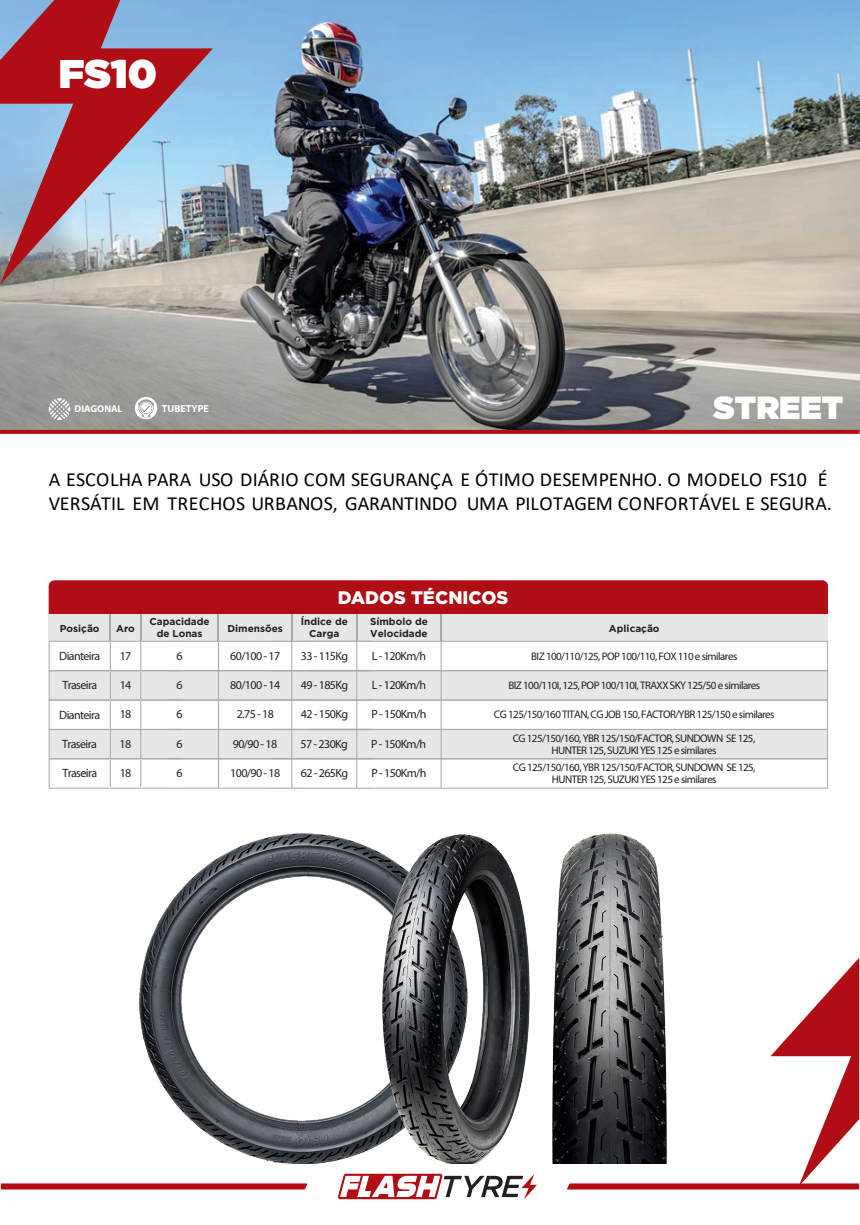
<style>
.page{position:relative;width:860px;height:1225px;background:#fff}
.page>*{position:absolute;margin:0;border:0;box-sizing:border-box;transform-origin:0 0}
.t1{font:900 40px "Gotham";color:#fff}
.t2{font:900 32px "Gotham";color:#fff}
.t3{font:20px/24px "Calibri";letter-spacing:.01em;color:#000001}
.t4{font:900 18.2px "Gotham";color:#fff}
.t5{font:12px "Myriad Pro";letter-spacing:-.05em;color:#231f20}
.t6{font:11px/23.2px "Myriad Pro";letter-spacing:-.05em;color:#231f20;text-align:center}
.t7{font:700 10.2px "Myriad Pro";color:#fff}
.t8{font:700 10px/12px "Gotham";color:#231f20;text-align:center}
.t9{font:700 9.8px "Myriad Pro";color:#fff}
</style>
<div class="page">
<img style="left:139px;top:834px;width:244px;height:330px">
<img style="left:383px;top:834px;width:147px;height:330px">
<img style="left:552px;top:834px;width:111px;height:330px">
<img style="left:0;top:0;width:859px;height:430px">
<svg style="left:337px;top:1173px;width:200px;height:26px"></svg>
<svg style="left:1px;top:1183px;width:306px;height:6px;background:#b62027"></svg>
<svg style="left:567px;top:957px;width:292px;height:232px"></svg>
<svg style="left:49px;top:580px;width:779px;height:208px"></svg>
<svg style="left:0;top:430px;width:859px;height:4px;background:#b2141c"></svg>
<svg style="left:0;top:0;width:213px;height:285px;background:#a47d8e"></svg>
<svg style="left:135px;top:397px;width:22px;height:22px"></svg>
<svg style="left:49px;top:398px;width:21px;height:22px"></svg>
<h1 class="t1" style="left:59px;top:45px;width:100px">FS10</h1>
<p class="t9" style="left:74px;top:402px;width:50px">DIAGONAL</p>
<p class="t7" style="left:162px;top:402px;width:49px">TUBETYPE</p>
<h2 class="t2" style="left:713px;top:385px;width:131px">STREET</h2>
<h3 class="t3" style="left:49px;top:467px;width:784px">A ESCOLHA PARA USO DIÁRIO COM SEGURANÇA E ÓTIMO DESEMPENHO. O MODELO FS10 É<br>VERSÁTIL EM TRECHOS URBANOS, GARANTINDO UMA PILOTAGEM CONFORTÁVEL E SEGURA.</h3>
<h3 class="t4" style="left:338px;top:585px;width:172px">DADOS TÉCNICOS</h3>
<p class="t8" style="left:60px;top:622px;width:41px">Posição</p>
<p class="t8" style="left:116px;top:622px;width:20px">Aro</p>
<p class="t8" style="left:227px;top:623px;width:57px">Dimensões</p>
<p class="t8" style="left:301px;top:615px;width:49px">Índice de<br>Carga</p>
<p class="t8" style="left:609px;top:622px;width:52px">Aplicação</p>
<p class="t8" style="left:370px;top:615px;width:59px;text-align:left">Símbolo de<br>Velocidade</p>
<p class="t8" style="left:149px;top:615px;width:62px">Capacidade de Lonas</p>
<p class="t5" style="left:59px;top:648px;width:42px">Dianteira</p>
<p class="t5" style="left:120px;top:648px;width:13px">17</p>
<p class="t5" style="left:120px;top:677px;width:13px">14</p>
<p class="t5" style="left:120px;top:707px;width:13px">18</p>
<p class="t5" style="left:119px;top:736px;width:13px">18</p>
<p class="t5" style="left:120px;top:765px;width:13px">18</p>
<p class="t5" style="left:62px;top:677px;width:36px">Traseira</p>
<p class="t5" style="left:59px;top:707px;width:42px">Dianteira</p>
<p class="t5" style="left:62px;top:736px;width:36px">Traseira</p>
<p class="t5" style="left:62px;top:765px;width:36px">Traseira</p>
<p class="t5" style="left:177px;top:648px;width:8px">6</p>
<p class="t5" style="left:177px;top:677px;width:8px">6</p>
<p class="t5" style="left:177px;top:707px;width:8px">6</p>
<p class="t5" style="left:176px;top:736px;width:8px">6</p>
<p class="t5" style="left:177px;top:765px;width:8px">6</p>
<p class="t5" style="left:230px;top:648px;width:51px">60/100 - 17</p>
<p class="t5" style="left:230px;top:677px;width:51px">80/100 - 14</p>
<p class="t5" style="left:237px;top:707px;width:39px">2.75 - 18</p>
<p class="t5" style="left:233px;top:736px;width:46px">90/90 - 18</p>
<p class="t5" style="left:230px;top:765px;width:51px">100/90 - 18</p>
<p class="t5" style="left:301px;top:648px;width:49px">33 - 115Kg</p>
<p class="t5" style="left:301px;top:677px;width:49px">49 - 185Kg</p>
<p class="t5" style="left:301px;top:707px;width:49px">42 - 150Kg</p>
<p class="t5" style="left:300px;top:736px;width:49px">57 - 230Kg</p>
<p class="t5" style="left:301px;top:765px;width:49px">62 - 265Kg</p>
<p class="t5" style="left:372px;top:648px;width:56px">L - 120Km/h</p>
<p class="t5" style="left:372px;top:677px;width:56px">L - 120Km/h</p>
<p class="t5" style="left:371px;top:707px;width:56px">P - 150Km/h</p>
<p class="t5" style="left:371px;top:736px;width:56px">P - 150Km/h</p>
<p class="t5" style="left:371px;top:765px;width:56px">P - 150Km/h</p>
<p class="t6" style="left:531px;top:644px;width:208px">BIZ 100/110/125, POP 100/110, FOX 110 e similares</p>
<p class="t6" style="left:508px;top:673px;width:253px">BIZ 100/110I, 125, POP 100/110I, TRAXX SKY 125/50 e similares</p>
<p class="t6" style="left:494px;top:703px;width:282px">CG 125/150/160 TITAN, CG JOB 150, FACTOR/YBR 125/150 e similares<br>CG 125/150/160, YBR 125/150/FACTOR, SUNDOWN SE 125,</p>
<p class="t6" style="left:513px;top:741px;width:244px;line-height:17.4px">HUNTER 125, SUZUKI YES 125 e similares<br>CG 125/150/160, YBR 125/150/FACTOR, SUNDOWN SE 125,</p>
<p class="t6" style="left:552px;top:767px;width:166px">HUNTER 125, SUZUKI YES 125 e similares</p>
</div>
